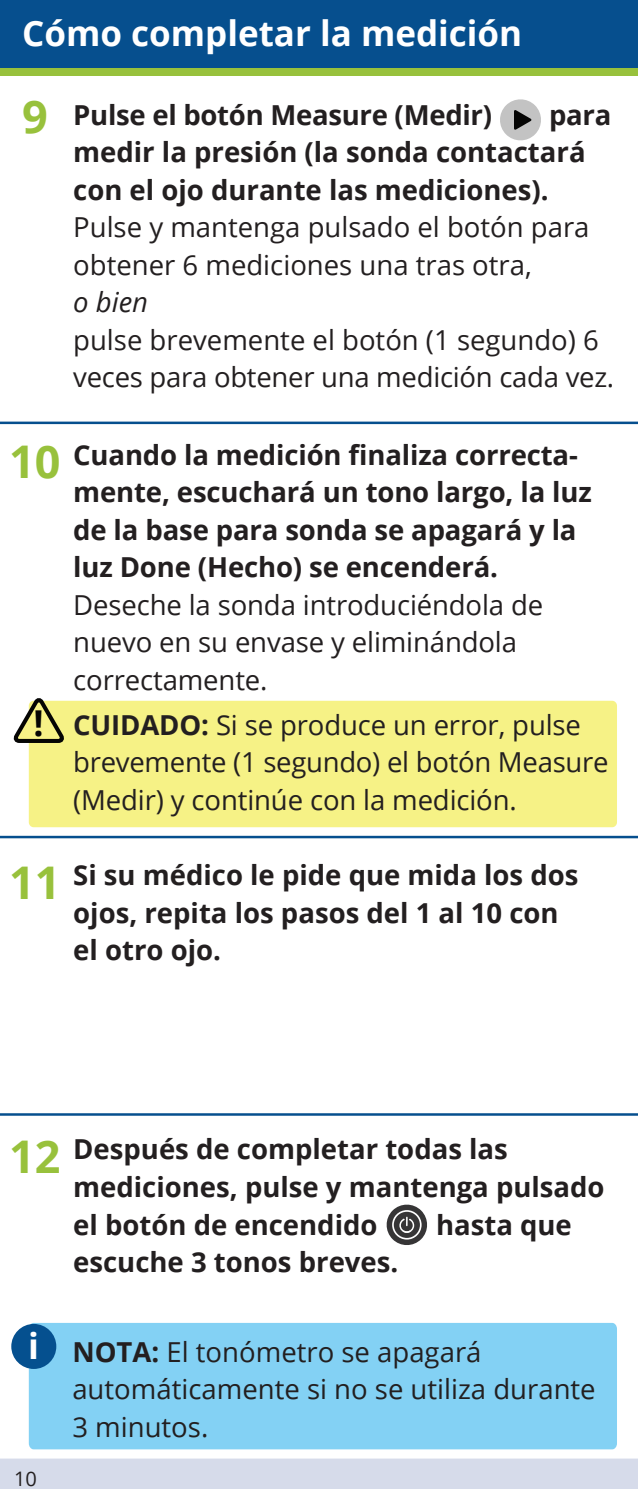
<style>
.page{position:relative;width:638px;height:1489px;background:#fff}
.page>*{position:absolute;margin:0;border:0;box-sizing:border-box;transform-origin:0 0}
.t1{font:700 45px "Open Sans";color:#98c13c}
.t2{font:700 35.75px "Open Sans";color:#050504}
.t3{font:700 35.75px "Open Sans";color:#fff}
.t4{font:700 35px "Open Sans";color:#fff}
.t5{font:700 27.5px/37.5px "Open Sans";color:#231f20}
.t6{font:27.5px/37.5px "Open Sans";letter-spacing:-.005em;color:#231f20}
.t7{font:italic 27.5px "Open Sans";color:#231f20}
.t8{font:20px "Open Sans";color:#231f20}
.s1{font-weight:700}
</style>
<div class="page">
<div style="left:0;top:1458px;width:638px;height:30px;background:#d6dbea"></div>
<div style="left:0;top:0;width:638px;height:68px;background:#064f8e"></div>
<div style="left:0;top:68px;width:638px;height:8px;background:#98c13c"></div>
<hr style="left:0;top:421px;width:638px;height:3px;background:#064f8e">
<hr style="left:0;top:835px;width:638px;height:3px;background:#064f8e">
<hr style="left:0;top:1113px;width:638px;height:2px;background:#064f8e">
<div style="left:29px;top:1322px;width:588px;height:127px;background:#83d1f4"></div>
<div style="left:29px;top:700px;width:588px;height:127px;background:#f6f286;border-radius:5px"></div>
<svg style="left:500px;top:99px;width:41px;height:42px"></svg>
<svg style="left:13px;top:698px;width:51px;height:45px"></svg>
<svg style="left:386px;top:1204px;width:41px;height:41px"></svg>
<div style="left:11px;top:1323px;width:45px;height:45px;background:#05508f;border-radius:50%"></div>
<p class="t4" style="left:22px;top:9px;width:502px">Cómo completar la medición</p>
<h1 class="t1" style="left:22px;top:85px;width:27px">9</h1>
<p class="t5" style="left:73px;top:95px;width:420px">Pulse el botón Measure (Medir)</p>
<p class="t5" style="left:73px;top:95px;width:539px;text-indent:476px">para medir la presión (la sonda contactará con el ojo durante las mediciones).</p>
<p class="t6" style="left:73px;top:208px;width:518px">Pulse y mantenga pulsado el botón para obtener 6 mediciones una tras otra,</p>
<p class="t7" style="left:73px;top:283px;width:76px">o bien</p>
<p class="t6" style="left:73px;top:320px;width:542px">pulse brevemente el botón (1 segundo) 6 veces para obtener una medición cada vez.</p>
<h1 class="t1" style="left:9px;top:430px;width:53px">10</h1>
<h2 class="t2" style="left:34px;top:698px;width:12px">!</h2>
<p class="t5" style="left:73px;top:435px;width:520px">Cuando la medición finaliza correcta&shy;mente, escuchará un tono largo, la luz de la base para sonda se apagará y la luz Done (Hecho) se encenderá.</p>
<p class="t6" style="left:73px;top:585px;width:471px">Deseche la sonda introduciéndola de nuevo en su envase y eliminándola correctamente.</p>
<p class="t6" style="left:73px;top:705px;width:537px"><span class="s1">CUIDADO:</span> Si se produce un error, pulse brevemente (1 segundo) el botón Measure (Medir) y continúe con la medición.</p>
<h1 class="t1" style="left:9px;top:850px;width:53px">11</h1>
<p class="t5" style="left:73px;top:855px;width:507px">Si su médico le pide que mida los dos ojos, repita los pasos del 1 al 10 con el otro ojo.</p>
<h1 class="t1" style="left:9px;top:1124px;width:53px">12</h1>
<p class="t5" style="left:73px;top:1129px;width:533px">Después de completar todas las mediciones, pulse y mantenga pulsado el botón de encendido</p>
<p class="t5" style="left:436px;top:1204px;width:137px">hasta que</p>
<p class="t5" style="left:73px;top:1242px;width:326px">escuche 3 tonos breves.</p>
<h2 class="t3" style="left:28px;top:1320px;width:12px">i</h2>
<p class="t8" style="left:14px;top:1464px;width:24px">10</p>
<p class="t6" style="left:72px;top:1332px;width:525px"><span class="s1">NOTA:</span> El tonómetro se apagará automáticamente si no se utiliza durante<br>3 minutos.</p>
</div>
